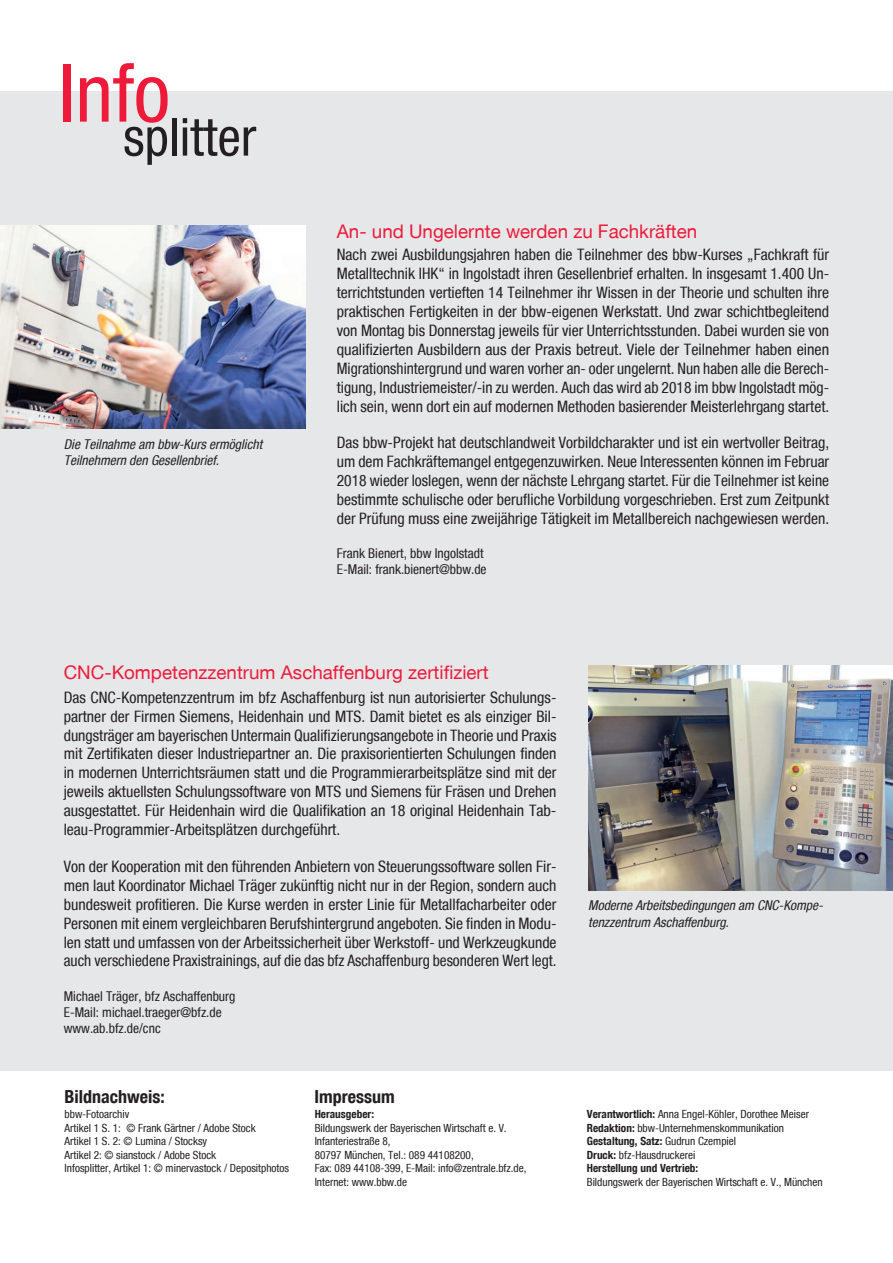
<style>
.page{position:relative;width:893px;height:1263px;background:#fff}
.page>*{position:absolute;margin:0;border:0;box-sizing:border-box;transform-origin:0 0}
.t1{font:condensed 52.5px "Helvetica Neue";color:#231f20}
.t2{font:18.75px "Helvetica Neue";color:#ed1a3a}
.t3{font:700 condensed 18px "Helvetica Neue";color:#231f20}
.t4{font:condensed 15.75px/18.9px "Helvetica Neue";color:#231f20;text-align:justify}
.t5{font:condensed 13.5px/16.2px "Helvetica Neue";color:#231f20}
.t6{font:italic condensed 13.5px/16.2px "Helvetica Neue";color:#231f20}
.t7{font:condensed 11.25px/13.5px "Helvetica Neue";color:#231f20}
.t8{font:700 condensed 11.25px "Helvetica Neue";color:#231f20}
.s1{font-weight:700}
</style>
<div class="page">
<div style="left:0;top:92px;width:893px;height:979px;background:#e6e7e9"></div>
<img style="left:0;top:225px;width:305px;height:203px">
<img style="left:588px;top:666px;width:305px;height:225px">
<h1 class="t1" style="left:59px;top:107px;width:199px"><sup>Info</sup>splitter</h1>
<p class="t6" style="left:64px;top:436px;width:200px">Die Teilnahme am bbw-Kurs ermöglicht<br>Teilnehmern den Gesellenbrief.</p>
<p class="t2" style="left:337px;top:221px;width:362px">An- und Ungelernte werden zu Fachkräften</p>
<p class="t4" style="left:337px;top:245px;width:494px">Nach zwei Ausbildungsjahren haben die Teilnehmer des bbw-Kurses „Fachkraft für Metalltechnik IHK“ in Ingolstadt ihren Gesellenbrief erhalten. In insgesamt 1.400 Un&shy;terrichtstunden vertieften 14 Teilnehmer ihr Wissen in der Theorie und schulten ihre praktischen Fertigkeiten in der bbw-eigenen Werkstatt. Und zwar schichtbegleitend von Montag bis Donnerstag jeweils für vier Unterrichtsstunden. Dabei wurden sie von qualifizierten Ausbildern aus der Praxis betreut. Viele der Teilnehmer haben einen Migrationshintergrund und waren vorher an- oder ungelernt. Nun haben alle die Berech&shy;tigung, Industriemeister/-in zu werden. Auch das wird ab 2018 im bbw Ingolstadt mög&shy;lich sein, wenn dort ein auf modernen Methoden basierender Meisterlehrgang startet.</p>
<p class="t4" style="left:337px;top:433px;width:494px">Das bbw-Projekt hat deutschlandweit Vorbildcharakter und ist ein wertvoller Beitrag, um dem Fachkräftemangel entgegenzuwirken. Neue Interessenten können im Februar 2018 wieder loslegen, wenn der nächste Lehrgang startet. Für die Teilnehmer ist keine bestimmte schulische oder berufliche Vorbildung vorgeschrieben. Erst zum Zeitpunkt der Prüfung muss eine zweijährige Tätigkeit im Metallbereich nachgewiesen werden.</p>
<p class="t5" style="left:337px;top:545px;width:151px">Frank Bienert, bbw Ingolstadt<br>E-Mail: frank.bienert@bbw.de</p>
<p class="t2" style="left:64px;top:661px;width:426px">CNC-Kompetenzzentrum Aschaffenburg zertifiziert</p>
<p class="t4" style="left:64px;top:688px;width:494px">Das CNC-Kompetenzzentrum im bfz Aschaffenburg ist nun autorisierter Schulungs&shy;partner der Firmen Siemens, Heidenhain und MTS. Damit bietet es als einziger Bil&shy;dungsträger am bayerischen Untermain Qualifizierungsangebote in Theorie und Praxis mit Zertifikaten dieser Industriepartner an. Die praxisorientierten Schulungen finden in modernen Unterrichtsräumen statt und die Programmierarbeitsplätze sind mit der jeweils aktuellsten Schulungssoftware von MTS und Siemens für Fräsen und Drehen ausgestattet. Für Heidenhain wird die Qualifikation an 18 original Heidenhain Tab&shy;leau-Programmier-Arbeitsplätzen durchgeführt.</p>
<p class="t4" style="left:64px;top:857px;width:494px">Von der Kooperation mit den führenden Anbietern von Steuerungssoftware sollen Fir&shy;men laut Koordinator Michael Träger zukünftig nicht nur in der Region, sondern auch bundesweit profitieren. Die Kurse werden in erster Linie für Metallfacharbeiter oder Personen mit einem vergleichbaren Berufshintergrund angeboten. Sie finden in Modu&shy;len statt und umfassen von der Arbeitssicherheit über Werkstoff- und Werkzeugkunde auch verschiedene Praxistrainings, auf die das bfz Aschaffenburg besonderen Wert legt.</p>
<p class="t5" style="left:64px;top:988px;width:173px">Michael Träger, bfz Aschaffenburg<br>E-Mail: michael.traeger@bfz.de www.ab.bfz.de/cnc</p>
<p class="t3" style="left:65px;top:1085px;width:102px">Bildnachweis:</p>
<p class="t3" style="left:315px;top:1085px;width:82px">Impressum</p>
<p class="t7" style="left:65px;top:1107px;width:226px">bbw-Fotoarchiv<br>Artikel 1 S. 1: © Frank Gärtner / Adobe Stock<br>Artikel 1 S. 2: © Lumina / Stocksy<br>Artikel 2: © sianstock / Adobe Stock<br>Infosplitter, Artikel 1: © minervastock / Depositphotos</p>
<p class="t8" style="left:315px;top:1107px;width:61px">Herausgeber:</p>
<p class="t7" style="left:315px;top:1121px;width:213px">Bildungswerk der Bayerischen Wirtschaft e. V.<br>Infanteriestraße 8,<br>80797 München, Tel.: 089 44108200,<br>Fax: 089 44108-399, E-Mail: info@zentrale.bfz.de, Internet: www.bbw.de</p>
<p class="t6" style="left:588px;top:897px;width:236px">Moderne Arbeitsbedingungen am CNC-Kompe&shy;tenzzentrum Aschaffenburg.</p>
<p class="t7" style="left:587px;top:1107px;width:224px"><span class="s1">Verantwortlich:</span> Anna Engel-Köhler, Dorothee Meiser <span class="s1">Redaktion:</span> bbw-Unternehmenskommunikation <span class="s1">Gestaltung, Satz:</span> Gudrun Czempiel<br><span class="s1">Druck:</span> bfz-Hausdruckerei<br><span class="s1">Herstellung und Vertrieb:</span></p>
<p class="t7" style="left:587px;top:1175px;width:237px">Bildungswerk der Bayerischen Wirtschaft e. V., München</p>
</div>
